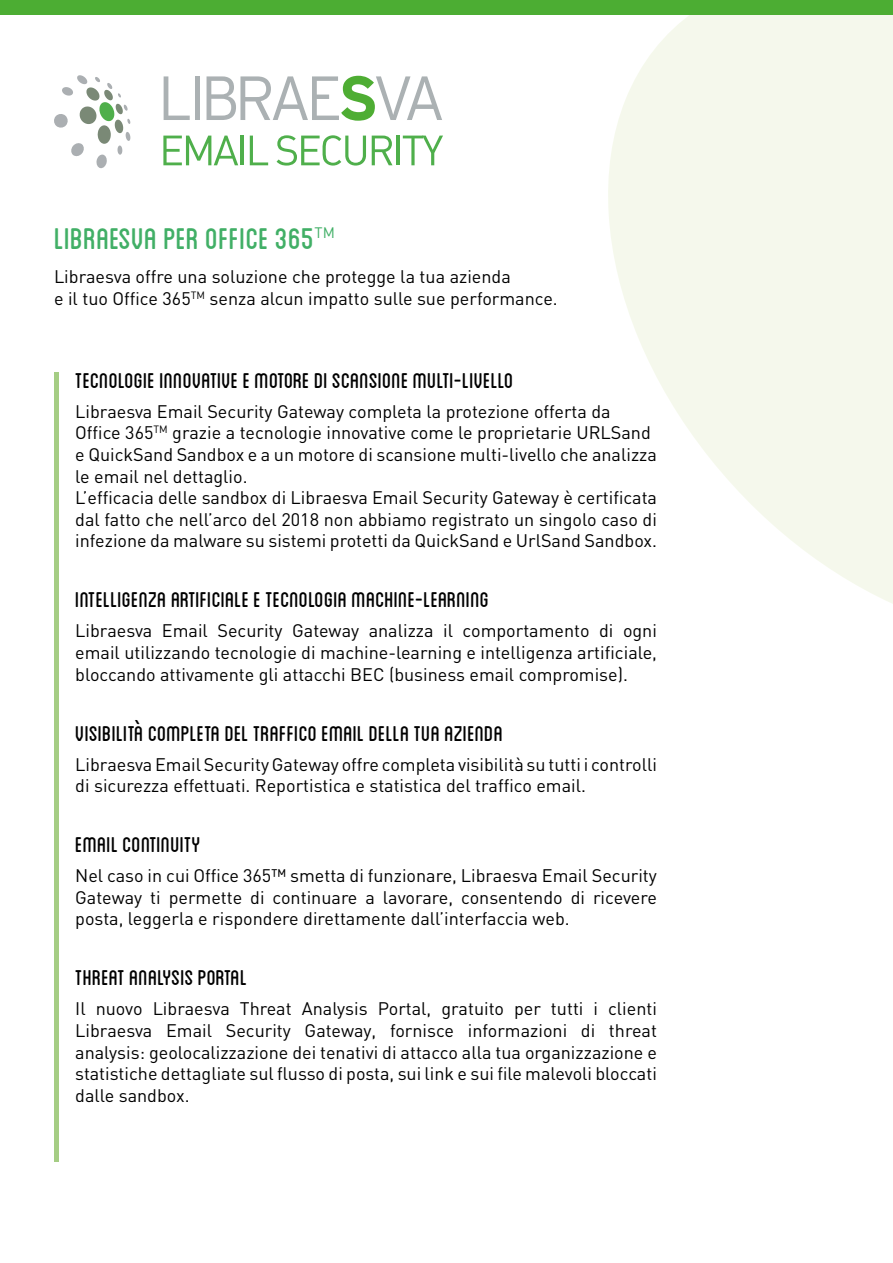
<style>
.page{position:relative;width:893px;height:1263px;background:#fff}
.page>*{position:absolute;margin:0;border:0;box-sizing:border-box;transform-origin:0 0}
.t1{font:42px "Blanch Caps";color:#41af66}
.t2{font:30px "Blanch Caps";color:#000}
.t3{font:18px/21.6px "DIN";color:#000}
.t4{font:15px "DIN";color:#41af66}
</style>
<div class="page">
<svg style="left:606px;top:14px;width:287px;height:590px;fill:#f5f8ec"></svg>
<div style="left:0;top:0;width:893px;height:14px;background:#4cad33"></div>
<svg style="left:54px;top:75px;width:76px;height:94px"></svg>
<svg style="left:163px;top:136px;width:75px;height:29px"></svg>
<hr style="left:241px;top:136px;width:3px;height:29px;background:#4faf4b">
<svg style="left:250px;top:136px;width:18px;height:29px"></svg>
<svg style="left:277px;top:135px;width:89px;height:31px"></svg>
<svg style="left:372px;top:136px;width:20px;height:29px"></svg>
<hr style="left:397px;top:136px;width:3px;height:29px;background:#4faf4b">
<svg style="left:403px;top:136px;width:40px;height:29px"></svg>
<svg style="left:164px;top:76px;width:26px;height:44px"></svg>
<div style="left:195px;top:76px;width:5px;height:44px;background:#abb1b3"></div>
<svg style="left:207px;top:76px;width:235px;height:45px"></svg>
<div style="left:54px;top:372px;width:5px;height:790px;background:#a5cd84"></div>
<h1 class="t1" style="left:54px;top:219px;width:262px">LIBRAESVA PER OFFICE 365</h1>
<p class="t4" style="left:314px;top:223px;width:22px">TM</p>
<p class="t3" style="left:54px;top:266px;width:505px">Libraesva offre una soluzione che protegge la tua azienda<br>e il tuo Office 365<sup>TM</sup> senza alcun impatto sulle sue performance.</p>
<h2 class="t2" style="left:75px;top:367px;width:440px">Tecnologie innovative e motore di scansione multi-livello</h2>
<p class="t3" style="left:75px;top:400px;width:583px">Libraesva Email Security Gateway completa la protezione offerta da Office 365<sup>TM</sup> grazie a tecnologie innovative come le proprietarie URLSand e QuickSand Sandbox e a un motore di scansione multi-livello che analizza le email nel dettaglio.<br>L’efficacia delle sandbox di Libraesva Email Security Gateway è certificata dal fatto che nell’arco del 2018 non abbiamo registrato un singolo caso di infezione da malware su sistemi protetti da QuickSand e UrlSand Sandbox.</p>
<h2 class="t2" style="left:75px;top:586px;width:415px">Intelligenza artificiale e tecnologia machine-learning</h2>
<p class="t3" style="left:75px;top:620px;width:583px;text-align:justify">Libraesva Email Security Gateway analizza il comportamento di ogni email utilizzando tecnologie di machine-learning e intelligenza artificiale, bloccando attivamente gli attacchi BEC (business email compromise).</p>
<h2 class="t2" style="left:75px;top:720px;width:429px">Visibilità completa del traffico email della tua azienda</h2>
<p class="t3" style="left:75px;top:753px;width:583px">Libraesva Email Security Gateway offre completa visibilità su tutti i controlli di sicurezza effettuati. Reportistica e statistica del traffico email.</p>
<h2 class="t2" style="left:75px;top:831px;width:127px">Email Continuity</h2>
<p class="t3" style="left:75px;top:865px;width:583px;text-align:justify">Nel caso in cui Office 365™ smetta di funzionare, Libraesva Email Security Gateway ti permette di continuare a lavorare, consentendo di ricevere posta, leggerla e rispondere direttamente dall’interfaccia web.</p>
<h2 class="t2" style="left:75px;top:964px;width:173px">Threat Analysis Portal</h2>
<p class="t3" style="left:75px;top:998px;width:583px;text-align:justify">Il nuovo Libraesva Threat Analysis Portal, gratuito per tutti i clienti Libraesva Email Security Gateway, fornisce informazioni di threat analysis: geolocalizzazione dei tenativi di attacco alla tua organizzazione e statistiche dettagliate sul flusso di posta, sui link e sui file malevoli bloccati dalle sandbox.</p>
</div>
